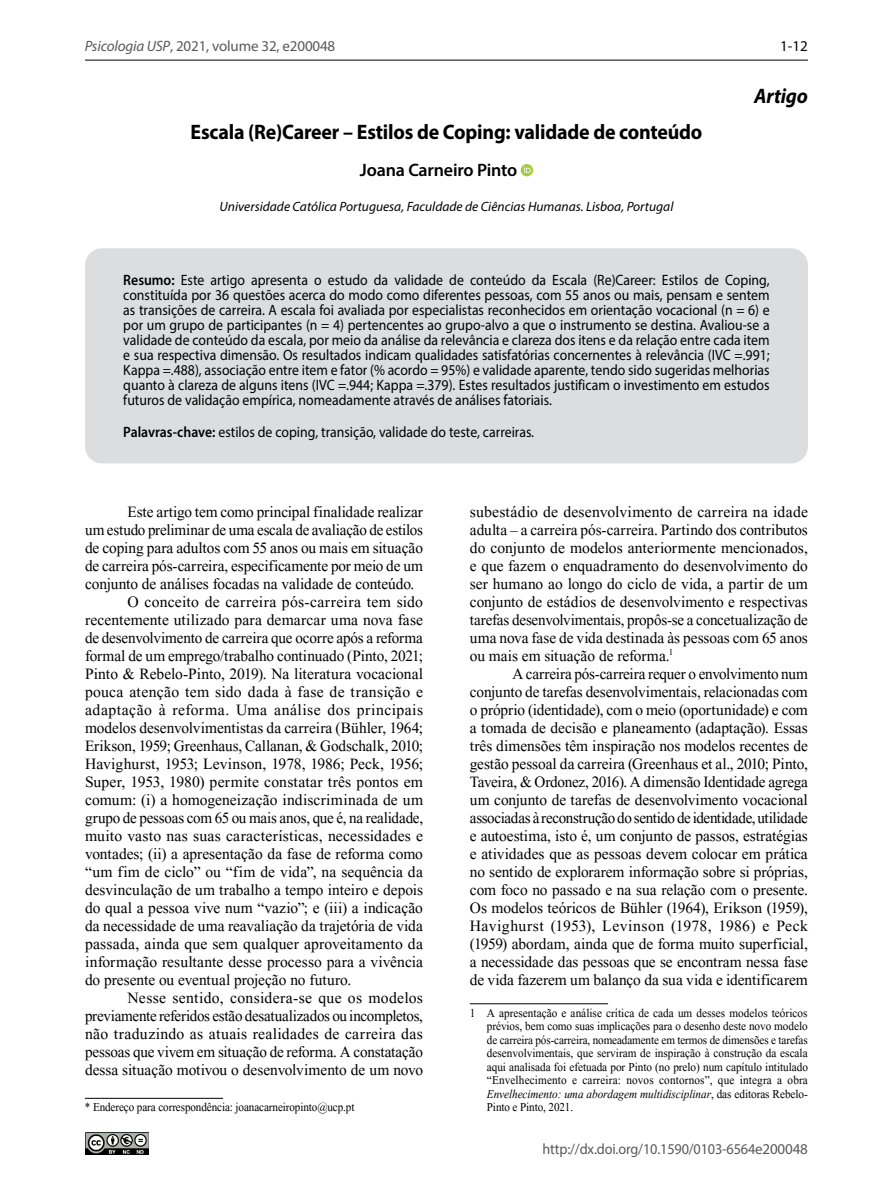
<style>
.page{position:relative;width:893px;height:1191px;background:#fff}
.page>*{position:absolute;margin:0;border:0;box-sizing:border-box;transform-origin:0 0}
.t1{font:700 21px "Myriad Pro";letter-spacing:-.01em;color:#000;scale:.95 1}
.t2{font:italic 700 21px "Myriad Pro";letter-spacing:-.01em;color:#000;scale:.95 1}
.t3{font:19.5px/18px "Aparajita";color:#000;text-align:justify}
.t4{font:19.5px "Aparajita";color:#000;scale:.96 1}
.t5{font:19.5px "Aparajita";letter-spacing:.02em;color:#000}
.t6{font:19.5px "Aparajita";letter-spacing:.025em;color:#000}
.t7{font:600 18px "Myriad Pro";letter-spacing:-.01em;color:#000}
.t8{font:15px/15px "Myriad Pro";color:#000;text-align:justify;scale:.92 1}
.t9{font:15px/13.5px "Aparajita";letter-spacing:-.005em;color:#000;text-align:justify;scale:.93 1}
.t10{font:15px "Aparajita";letter-spacing:-.005em;color:#000;scale:.92 1}
.t11{font:15px "Myriad Pro";letter-spacing:-.01em;color:#58595b;scale:.95 1}
.t12{font:15px "Myriad Pro";letter-spacing:-.01em;color:#58595b}
.t13{font:15px "Myriad Pro";color:#000}
.t14{font:italic 13.5px "Myriad Pro";color:#000}
.s1{font-style:italic}
.s2{font-weight:600}
</style>
<div class="page">
<hr style="left:85px;top:60px;width:723px;height:1px;background:#000">
<img style="left:85px;top:1132px;width:63px;height:23px">
<div style="left:85px;top:248px;width:723px;height:215px;background:#dcddde;border-radius:17px"></div>
<div style="left:521px;top:164px;width:12px;height:12px;background:#a4ce38;border-radius:50%"></div>
<svg style="left:524px;top:166px;width:7px;height:7px"></svg>
<hr style="left:85px;top:1098px;width:138px;height:1px;background:#000">
<hr style="left:470px;top:1003px;width:138px;height:1px;background:#000">
<p class="t12" style="left:85px;top:37px;width:252px"><span class="s1">Psicologia USP</span>, 2021, volume 32, e200048</p>
<p class="t13" style="left:780px;top:37px;width:29px">1-12</p>
<p class="t1" style="left:191px;top:118px;width:540px">Escala (Re)Career – Estilos de Coping: validade de conteúdo</p>
<p class="t7" style="left:360px;top:159px;width:159px">Joana Carneiro Pinto</p>
<p class="t14" style="left:220px;top:198px;width:455px">Universidade Católica Portuguesa, Faculdade de Ciências Humanas. Lisboa, Portugal</p>
<p class="t2" style="left:754px;top:82px;width:58px">Artigo</p>
<p class="t8" style="left:123px;top:272px;width:704px"><span class="s2">Resumo:</span> Este artigo apresenta o estudo da validade de conteúdo da Escala (Re)Career: Estilos de Coping, constituída por 36 questões acerca do modo como diferentes pessoas, com 55 anos ou mais, pensam e sentem as transições de carreira. A escala foi avaliada por especialistas reconhecidos em orientação vocacional (n = 6) e por um grupo de participantes (n = 4) pertencentes ao grupo-alvo a que o instrumento se destina. Avaliou-se a validade de conteúdo da escala, por meio da análise da relevância e clareza dos itens e da relação entre cada item e sua respectiva dimensão. Os resultados indicam qualidades satisfatórias concernentes à relevância (IVC =.991; Kappa =.488), associação entre item e fator (% acordo = 95%) e validade aparente, tendo sido sugeridas melhorias quanto à clareza de alguns itens (IVC =.944; Kappa =.379). Estes resultados justificam o investimento em estudos futuros de validação empírica, nomeadamente através de análises fatoriais.</p>
<p class="t8" style="left:123px;top:424px;width:448px"><span class="s2">Palavras-chave:</span> estilos de coping, transição, validade do teste, carreiras.</p>
<p class="t3" style="left:128px;top:504px;width:297px">Este artigo tem como principal finalidade realizar</p>
<p class="t4" style="left:85px;top:518px;width:354px">um estudo preliminar de uma escala de avaliação de estilos</p>
<p class="t3" style="left:85px;top:540px;width:339px">de coping para adultos com 55 anos ou mais em situação</p>
<p class="t3" style="left:85px;top:558px;width:340px">de carreira pós-carreira, especificamente por meio de um</p>
<p class="t3" style="left:85px;top:576px;width:331px">conjunto de análises focadas na validade de conteúdo.</p>
<p class="t3" style="left:128px;top:594px;width:297px">O conceito de carreira pós-carreira tem sido</p>
<p class="t3" style="left:85px;top:612px;width:339px">recentemente utilizado para demarcar uma nova fase</p>
<p class="t3" style="left:85px;top:630px;width:339px">de desenvolvimento de carreira que ocorre após a reforma</p>
<p class="t3" style="left:85px;top:648px;width:339px">formal de um emprego/trabalho continuado (Pinto, 2021;</p>
<p class="t3" style="left:85px;top:666px;width:339px">Pinto &amp; Rebelo-Pinto, 2019). Na literatura vocacional</p>
<p class="t3" style="left:85px;top:684px;width:339px">pouca atenção tem sido dada à fase de transição e</p>
<p class="t6" style="left:85px;top:698px;width:340px">adaptação à reforma. Uma análise dos principais</p>
<p class="t3" style="left:85px;top:720px;width:340px">modelos desenvolvimentistas da carreira (Bühler, 1964;</p>
<p class="t3" style="left:85px;top:738px;width:340px">Erikson, 1959; Greenhaus, Callanan, &amp; Godschalk, 2010;</p>
<p class="t3" style="left:85px;top:756px;width:340px">Havighurst, 1953; Levinson, 1978, 1986; Peck, 1956;</p>
<p class="t3" style="left:85px;top:774px;width:340px">Super, 1953, 1980) permite constatar três pontos em</p>
<p class="t3" style="left:85px;top:792px;width:340px">comum: (i) a homogeneização indiscriminada de um</p>
<p class="t4" style="left:85px;top:806px;width:354px">grupo de pessoas com 65 ou mais anos, que é, na realidade,</p>
<p class="t3" style="left:85px;top:828px;width:340px">muito vasto nas suas características, necessidades e</p>
<p class="t3" style="left:85px;top:846px;width:339px">vontades; (ii) a apresentação da fase de reforma como</p>
<p class="t3" style="left:85px;top:864px;width:339px">“um fim de ciclo” ou “fim de vida”, na sequência da</p>
<p class="t3" style="left:85px;top:882px;width:339px">desvinculação de um trabalho a tempo inteiro e depois</p>
<p class="t3" style="left:85px;top:900px;width:339px">do qual a pessoa vive num “vazio”; e (iii) a indicação</p>
<p class="t3" style="left:85px;top:918px;width:339px">da necessidade de uma reavaliação da trajetória de vida</p>
<p class="t3" style="left:85px;top:936px;width:340px">passada, ainda que sem qualquer aproveitamento da</p>
<p class="t3" style="left:85px;top:954px;width:340px">informação resultante desse processo para a vivência</p>
<p class="t3" style="left:85px;top:972px;width:268px">do presente ou eventual projeção no futuro.</p>
<p class="t3" style="left:128px;top:990px;width:297px">Nesse sentido, considera-se que os modelos</p>
<p class="t4" style="left:85px;top:1004px;width:354px">previamente referidos estão desatualizados ou incompletos,</p>
<p class="t5" style="left:85px;top:1022px;width:340px">não traduzindo as atuais realidades de carreira das</p>
<p class="t3" style="left:85px;top:1044px;width:339px">pessoas que vivem em situação de reforma. A constatação</p>
<p class="t3" style="left:85px;top:1062px;width:340px">dessa situação motivou o desenvolvimento de um novo</p>
<p class="t10" style="left:85px;top:1098px;width:295px">* Endereço para correspondência: joanacarneiropinto@ucp.pt</p>
<p class="t3" style="left:470px;top:504px;width:340px">subestádio de desenvolvimento de carreira na idade adulta – a carreira pós-carreira. Partindo dos contributos do conjunto de modelos anteriormente mencionados, e que fazem o enquadramento do desenvolvimento do ser humano ao longo do ciclo de vida, a partir de um conjunto de estádios de desenvolvimento e respectivas tarefas desenvolvimentais, propôs-se a concetualização de uma nova fase de vida destinada às pessoas com 65 anos ou mais em situação de reforma.<sup>1</sup></p>
<p class="t3" style="left:470px;top:666px;width:340px;text-indent:43px">A carreira pós-carreira requer o envolvimento num conjunto de tarefas desenvolvimentais, relacionadas com o próprio (identidade), com o meio (oportunidade) e com a tomada de decisão e planeamento (adaptação). Essas três dimensões têm inspiração nos modelos recentes de gestão pessoal da carreira (Greenhaus et al., 2010; Pinto, Taveira, &amp; Ordonez, 2016). A dimensão Identidade agrega um conjunto de tarefas de desenvolvimento vocacional associadas à reconstrução do sentido de identidade, utilidade e autoestima, isto é, um conjunto de passos, estratégias e atividades que as pessoas devem colocar em prática no sentido de explorarem informação sobre si próprias, com foco no passado e na sua relação com o presente.<br>Os modelos teóricos de Bühler (1964), Erikson (1959), Havighurst (1953), Levinson (1978, 1986) e Peck (1959) abordam, ainda que de forma muito superficial, a necessidade das pessoas que se encontram nessa fase de vida fazerem um balanço da sua vida e identificarem</p>
<p class="t9" style="left:487px;top:1006px;width:347px;text-indent:-17px">1 A apresentação e análise crítica de cada um desses modelos teóricos prévios, bem como suas implicações para o desenho deste novo modelo de carreira pós-carreira, nomeadamente em termos de dimensões e tarefas desenvolvimentais, que serviram de inspiração à construção da escala aqui analisada foi efetuada por Pinto (no prelo) num capítulo intitulado “Envelhecimento e carreira: novos contornos”, que integra a obra <span class="s1">Envelhecimento: uma abordagem multidisciplinar</span>, das editoras Rebelo-Pinto e Pinto, 2021.</p>
<p class="t11" style="left:542px;top:1139px;width:281px">http://dx.doi.org/10.1590/0103-6564e200048</p>
</div>
